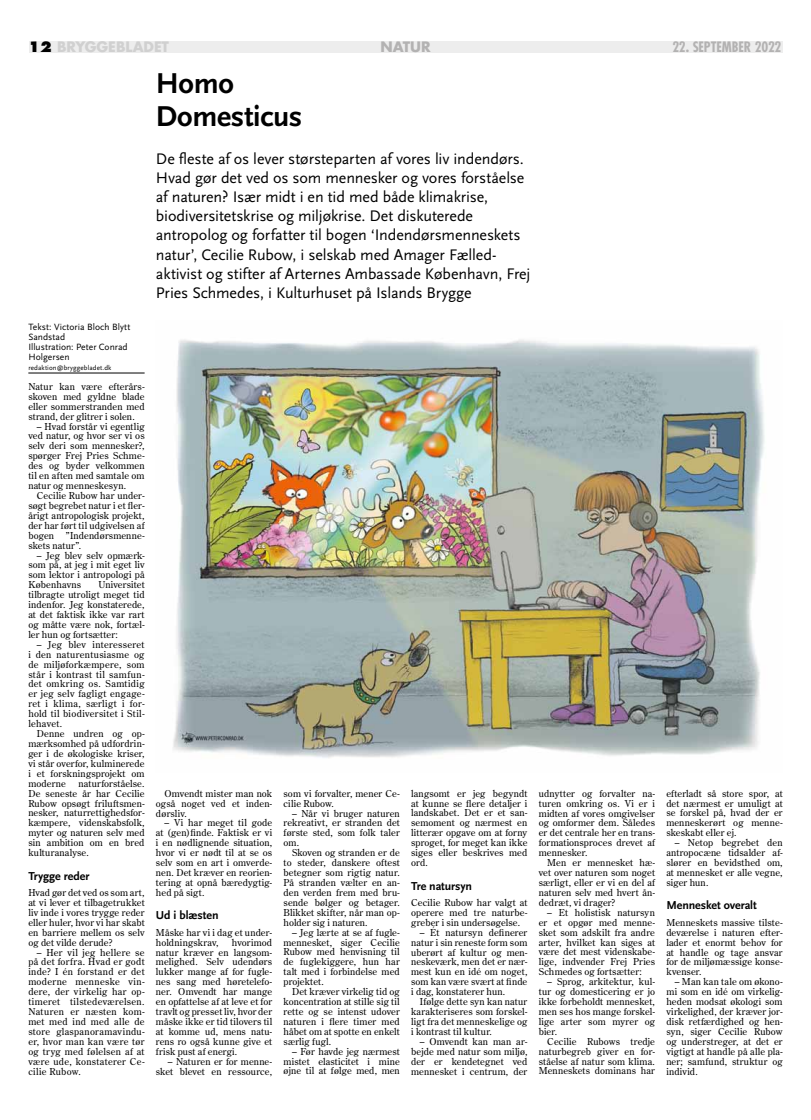
<style>
.page{position:relative;width:811px;height:1120px;background:#fff}
.page>*{position:absolute;margin:0;border:0;box-sizing:border-box;transform-origin:0 0}
.t1{font:700 30px/33px "Scala Sans";letter-spacing:-.015em;color:#000}
.t2{font:16px/19.2px "Scala Sans";letter-spacing:-.01em;color:#000}
.t3{font:700 condensed 14px "Futura";letter-spacing:-.01em;color:#b3b2b2}
.t4{font:700 14px "Futura";letter-spacing:-.005em;color:#d0d0d0}
.t5{font:700 14px "Futura";color:#b3b2b2}
.t6{font:700 12px "Scala Sans";letter-spacing:-.01em;color:#000}
.t7{font:9.5px/9.9px "Century Old Style Std";letter-spacing:.01em;color:#000;text-align:justify}
.t8{font:9.5px/9.9px "Scala Sans";letter-spacing:.005em;color:#000}
.t9{font:7px "Scala Sans";letter-spacing:.015em;color:#000}
.s1{font-weight:800;color:#000}
</style>
<div class="page">
<div style="left:29px;top:41px;width:753px;height:11px;background:#ededed"></div>
<hr style="left:28px;top:373px;width:117px;height:1px;background:#000">
<img style="left:173px;top:339px;width:592px;height:419px">
<h3 class="t4" style="left:28px;top:38px;width:142px"><span class="s1">12</span> BRYGGEBLADET</h3>
<h3 class="t5" style="left:380px;top:38px;width:52px">NATUR</h3>
<h3 class="t3" style="left:672px;top:38px;width:111px">22. SEPTEMBER 2022</h3>
<h1 class="t1" style="left:156px;top:68px;width:148px">Homo<br>Domesticus</h1>
<p class="t2" style="left:156px;top:149px;width:376px">De fleste af os lever størsteparten af vores liv indendørs.<br>Hvad gør det ved os som mennesker og vores forståelse af naturen? Især midt i en tid med både klimakrise, biodiversitetskrise og miljøkrise. Det diskuterede antropolog og forfatter til bogen ‘Indendørsmenneskets natur’, Cecilie Rubow, i selskab med Amager Fælled&shy;aktivist og stifter af Arternes Ambassade København, Frej Pries Schmedes, i Kulturhuset på Islands Brygge</p>
<p class="t8" style="left:28px;top:322px;width:104px">Tekst: Victoria Bloch Blytt<br>Sandstad<br>Illustration: Peter Conrad<br>Holgersen</p>
<p class="t9" style="left:28px;top:364px;width:85px">redaktion@bryggebladet.dk</p>
<p class="t7" style="left:28px;top:381px;width:118px">Natur kan være efterårs&shy;skoven med gyldne blade eller sommerstranden med strand, der glitrer i solen.</p>
<p class="t7" style="left:28px;top:421px;width:118px;text-indent:9px">– Hvad forstår vi egentlig ved natur, og hvor ser vi os selv deri som mennesker?, spørger Frej Pries Schme&shy;des og byder velkommen til en aften med samtale om natur og menneskesyn.</p>
<p class="t7" style="left:28px;top:490px;width:118px;text-indent:9px">Cecilie Rubow har under&shy;søgt begrebet natur i et fler&shy;årigt antropologisk projekt, der har ført til udgivelsen af bogen ”Indendørsmenne&shy;skets natur”.</p>
<p class="t7" style="left:28px;top:550px;width:118px;text-indent:9px">– Jeg blev selv opmærk&shy;som på, at jeg i mit eget liv som lektor i antropologi på Københavns</p>
<p class="t7" style="left:28px;top:580px;width:118px;text-indent:70px">Universitet tilbragte utroligt meget tid indenfor. Jeg konstaterede, at det faktisk ikke var rart og måtte være nok, fortæl&shy;ler hun og fortsætter:</p>
<p class="t7" style="left:28px;top:639px;width:118px;text-indent:9px">– Jeg blev interesseret i den naturentusiasme og de miljøforkæmpere, som står i kontrast til samfun&shy;det omkring os. Samtidig er jeg selv fagligt engage&shy;ret i klima, særligt i for&shy;hold til biodiversitet i Stil&shy;lehavet.</p>
<p class="t7" style="left:28px;top:728px;width:118px;text-indent:9px">Denne undren og op&shy;mærksomhed på udfordrin&shy;ger i de økologiske kriser, vi står overfor, kulminerede i et forskningsprojekt om moderne</p>
<p class="t7" style="left:28px;top:778px;width:118px;text-indent:50px">naturforståelse.<br>De seneste år har Cecilie Rubow opsøgt friluftsmen&shy;nesker, naturrettighedsfor&shy;kæmpere, videnskabsfolk, myter og naturen selv med sin ambition om en bred kulturanalyse.</p>
<p class="t6" style="left:28px;top:869px;width:63px">Trygge reder</p>
<p class="t7" style="left:28px;top:887px;width:118px">Hvad gør det ved os som art, at vi lever et tilbagetrukket liv inde i vores trygge reder eller huler, hvor vi har skabt en barriere mellem os selv og det vilde derude?</p>
<p class="t7" style="left:28px;top:947px;width:118px;text-indent:9px">– Her vil jeg hellere se på det forfra. Hvad er godt inde? I én forstand er det moderne menneske vin&shy;dere, der virkelig har op&shy;timeret tilstedeværelsen.<br>Naturen er næsten kom&shy;met med ind med alle de store glaspanoramavindu&shy;er, hvor man kan være tør og tryg med følelsen af at være ude, konstaterer Ce&shy;cilie Rubow.</p>
<p class="t7" style="left:666px;top:788px;width:118px">efterladt så store spor, at det nærmest er umuligt at se forskel på, hvad der er menneskerørt og menne&shy;skeskabt eller ej.</p>
<p class="t7" style="left:666px;top:837px;width:118px;text-indent:9px">– Netop begrebet den antropocæne tidsalder af&shy;slører en bevidsthed om, at mennesket er alle vegne, siger hun.</p>
<p class="t6" style="left:666px;top:899px;width:92px">Mennesket overalt</p>
<p class="t7" style="left:666px;top:917px;width:118px">Menneskets massive tilste&shy;deværelse i naturen efter&shy;lader et enormt behov for at handle og tage ansvar for de miljømæssige konse&shy;kvenser.</p>
<p class="t7" style="left:666px;top:976px;width:118px;text-indent:9px">– Man kan tale om økono&shy;mi som en idé om virkelig&shy;heden modsat økologi som virkelighed, der kræver jor&shy;disk retfærdighed og hen&shy;syn, siger Cecilie Rubow og understreger, at det er vigtigt at handle på alle pla&shy;ner; samfund, struktur og individ.</p>
<p class="t7" style="left:411px;top:788px;width:118px">langsomt er jeg begyndt at kunne se flere detaljer i landskabet. Det er et san&shy;semoment og nærmest en litterær opgave om at forny sproget, for meget kan ikke siges eller beskrives med ord.</p>
<p class="t6" style="left:411px;top:879px;width:62px">Tre natursyn</p>
<p class="t7" style="left:411px;top:897px;width:118px">Cecilie Rubow har valgt at operere med tre naturbe&shy;greber i sin undersøgelse.</p>
<p class="t7" style="left:411px;top:927px;width:118px;text-indent:9px">– Ét natursyn definerer natur i sin reneste form som uberørt af kultur og men&shy;neskeværk, men det er nær&shy;mest kun en idé om noget, som kan være svært at finde i dag, konstaterer hun.</p>
<p class="t7" style="left:411px;top:996px;width:118px;text-indent:9px">Ifølge dette syn kan natur karakteriseres som forskel&shy;ligt fra det menneskelige og i kontrast til kultur.</p>
<p class="t7" style="left:411px;top:1036px;width:118px;text-indent:9px">– Omvendt kan man ar&shy;bejde med natur som miljø, der er kendetegnet ved mennesket i centrum, der</p>
<p class="t7" style="left:156px;top:788px;width:118px;text-indent:9px">Omvendt mister man nok også noget ved et inden&shy;dørsliv.</p>
<p class="t7" style="left:156px;top:818px;width:118px;text-indent:9px">– Vi har meget til gode at (gen)finde. Faktisk er vi i en nødlignende situation, hvor vi er nødt til at se os selv som en art i omverde&shy;nen. Det kræver en reorien&shy;tering at opnå bæredygtig&shy;hed på sigt.</p>
<p class="t6" style="left:156px;top:909px;width:64px">Ud i blæsten</p>
<p class="t7" style="left:156px;top:927px;width:118px">Måske har vi i dag et under&shy;holdningskrav,</p>
<p class="t7" style="left:539px;top:788px;width:118px">udnytter og forvalter na&shy;turen omkring os. Vi er i midten af vores omgivelser og omformer dem. Således er det centrale her en trans&shy;formationsproces drevet af mennesker.</p>
<p class="t7" style="left:539px;top:857px;width:118px;text-indent:9px">Men er mennesket hæ&shy;vet over naturen som noget særligt, eller er vi en del af naturen selv med hvert ån&shy;dedræt, vi drager?</p>
<p class="t7" style="left:539px;top:907px;width:118px;text-indent:9px">– Et holistisk natursyn er et opgør med menne&shy;sket som adskilt fra andre arter, hvilket kan siges at være det mest videnskabe&shy;lige, indvender Frej Pries Schmedes og fortsætter:</p>
<p class="t7" style="left:539px;top:976px;width:118px;text-indent:9px">– Sprog, arkitektur, kul&shy;tur og domesticering er jo ikke forbeholdt mennesket, men ses hos mange forskel&shy;lige arter som myrer og bier.</p>
<p class="t7" style="left:539px;top:1036px;width:118px;text-indent:9px">Cecilie Rubows tredje naturbegreb giver en for&shy;ståelse af natur som klima.<br>Menneskets dominans har</p>
<p class="t7" style="left:283px;top:788px;width:118px">som vi forvalter, mener Ce&shy;cilie Rubow.</p>
<p class="t7" style="left:283px;top:808px;width:118px;text-indent:9px">– Når vi bruger naturen rekreativt, er stranden det første sted, som folk taler om.</p>
<p class="t7" style="left:283px;top:847px;width:118px;text-indent:9px">Skoven og stranden er de to steder, danskere oftest betegner som rigtig natur.<br>På stranden vælter en an&shy;den verden frem med bru&shy;sende bølger og betager.<br>Blikket skifter, når man op&shy;holder sig i naturen.</p>
<p class="t7" style="left:283px;top:927px;width:118px;text-indent:9px">– Jeg lærte at se af fugle&shy;mennesket, siger Cecilie Rubow med henvisning til de fuglekiggere, hun har talt med i forbindelse med projektet.</p>
<p class="t7" style="left:283px;top:986px;width:118px;text-indent:9px">Det kræver virkelig tid og koncentration at stille sig til rette og se intenst udover naturen i flere timer med håbet om at spotte en enkelt særlig fugl.</p>
<p class="t7" style="left:283px;top:1046px;width:118px;text-indent:9px">– Før havde jeg nærmest mistet elasticitet i mine øjne til at følge med, men</p>
<p class="t7" style="left:156px;top:937px;width:118px;text-indent:76px">hvorimod natur kræver en langsom&shy;melighed. Selv udendørs lukker mange af for fugle&shy;nes sang med høretelefo&shy;ner. Omvendt har mange en opfattelse af at leve et for travlt og presset liv, hvor der måske ikke er tid tilovers til at komme ud, mens natu&shy;rens ro også kunne give et frisk pust af energi.</p>
<p class="t7" style="left:156px;top:1056px;width:118px;text-align:right">– Naturen er for menne&shy;sket blevet en ressource,</p>
</div>
